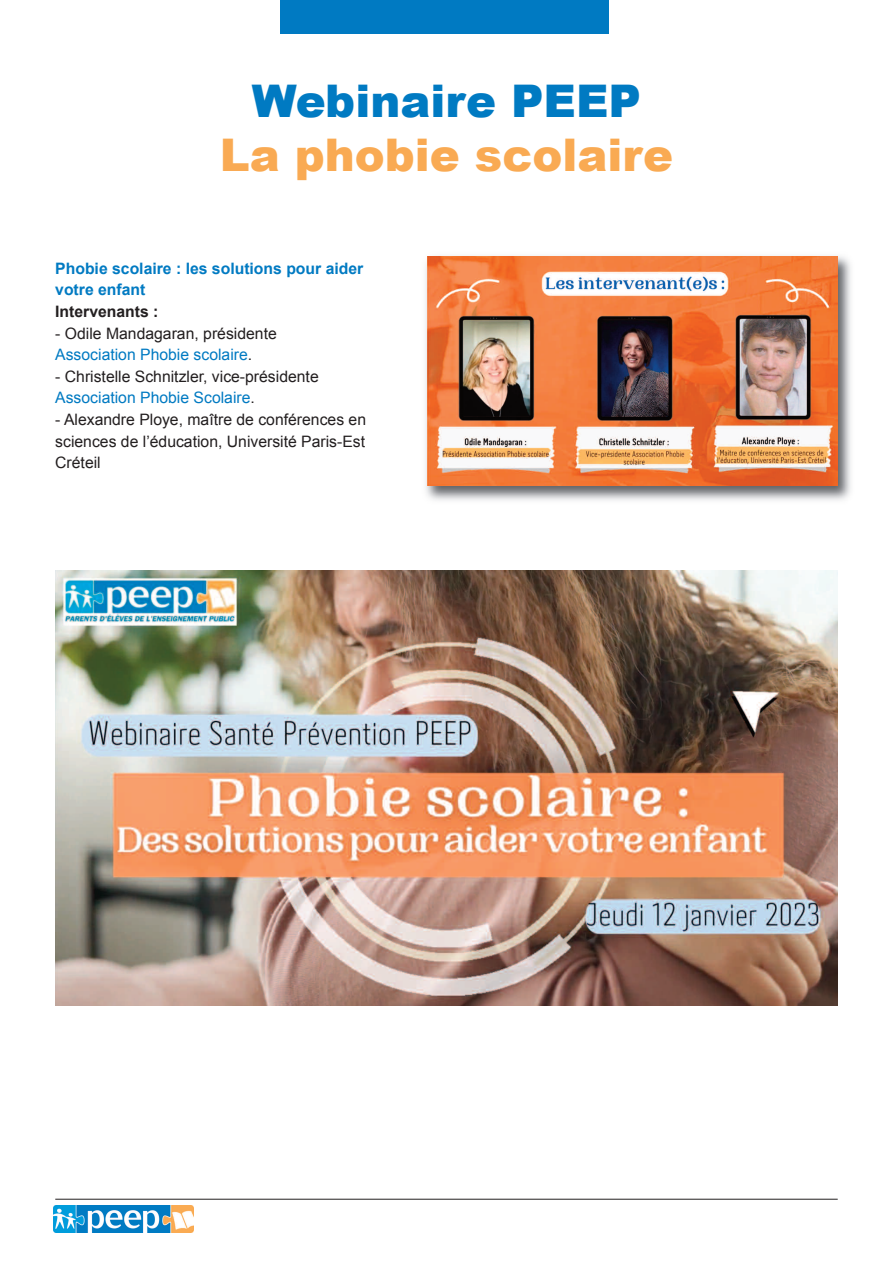
<style>
.page{position:relative;width:893px;height:1263px;background:#fff}
.page>*{position:absolute;margin:0;border:0;box-sizing:border-box;transform-origin:0 0}
.t1{font:900 45px "Arial";color:#f9aa53}
.t2{font:900 45px "Arial";color:#007ac2}
.t3{font:15.75px/21.6px "Arial";color:#231f20}
.t4{font:700 15.75px/21.6px "Arial";color:#007ac2}
.t5{font:700 15.75px "Arial";color:#231f20}
.s1{color:#007ac2}
</style>
<div class="page">
<div style="left:280px;top:0;width:329px;height:34px;background:#007ac2"></div>
<img style="left:54px;top:1206px;width:140px;height:27px">
<hr style="left:55px;top:1199px;width:783px;height:1px;background:#231f20">
<img style="left:425px;top:256px;width:426px;height:245px">
<img style="left:427px;top:257px;width:411px;height:228px">
<img style="left:55px;top:571px;width:783px;height:434px">
<h1 class="t2" style="left:252px;top:68px;width:391px">Webinaire PEEP</h1>
<h1 class="t1" style="left:220px;top:122px;width:455px">La phobie scolaire</h1>
<p class="t4" style="left:55px;top:257px;width:310px">Phobie scolaire : les solutions pour aider votre enfant</p>
<p class="t5" style="left:55px;top:303px;width:105px">Intervenants :</p>
<p class="t3" style="left:55px;top:322px;width:223px">- Odile Mandagaran, présidente<br><span class="s1">Association Phobie scolaire</span>.</p>
<p class="t3" style="left:55px;top:365px;width:265px">- Christelle Schnitzler, vice-présidente<br><span class="s1">Association Phobie Scolaire</span>.</p>
<p class="t3" style="left:55px;top:409px;width:312px;text-align:justify">- Alexandre Ploye, maître de conférences en sciences de l’éducation, Université Paris-Est Créteil</p>
</div>
